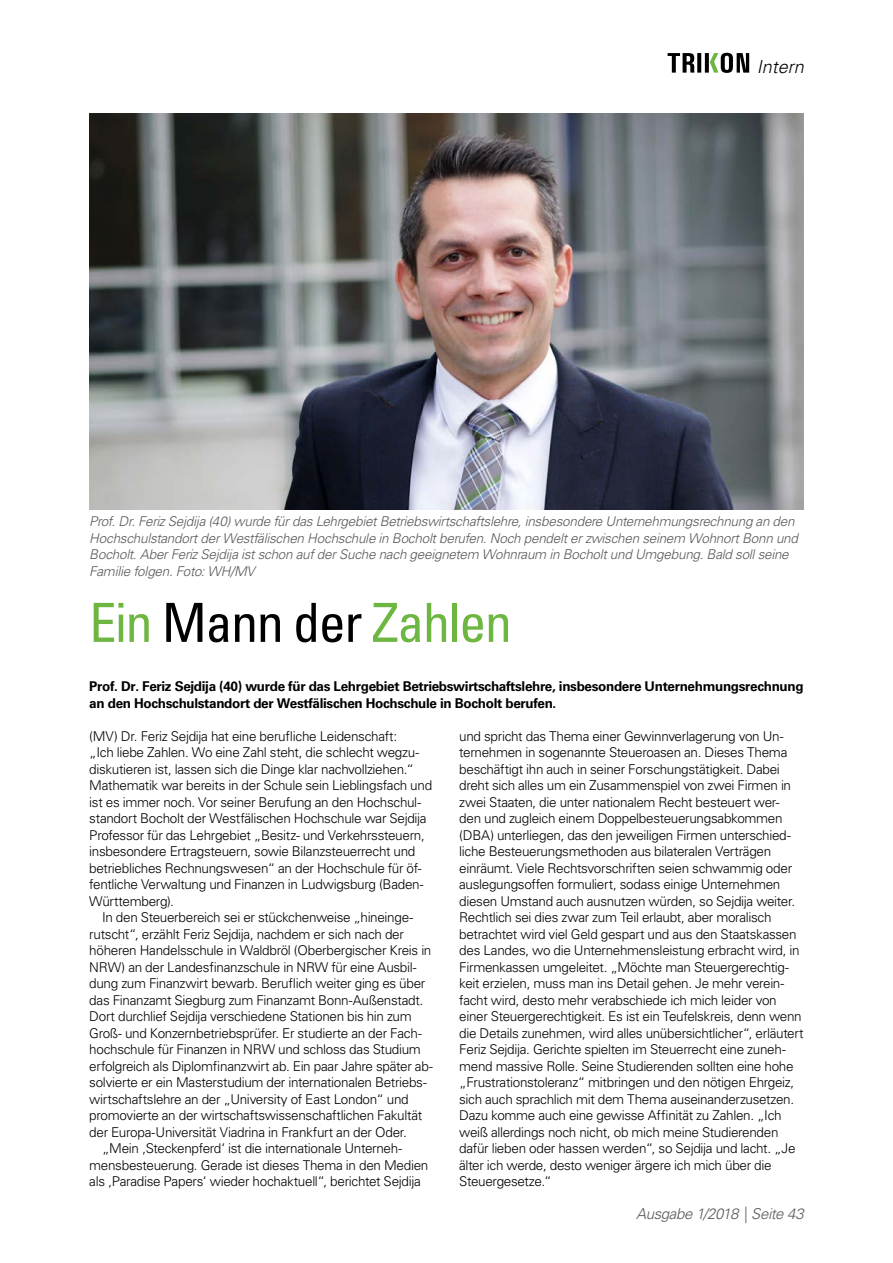
<style>
.page{position:relative;width:893px;height:1263px;background:#fff}
.page>*{position:absolute;margin:0;border:0;box-sizing:border-box;transform-origin:0 0}
.t1{font:condensed 54px "Univers LT Std";letter-spacing:-.025em;color:#6cb641}
.t2{font:italic 300 18px "Univers LT Std";color:#000}
.t3{font:italic 300 15px "Univers LT Std";letter-spacing:-.025em;color:#58595b}
.t4{font:300 13.5px/16.5px "Univers LT Std";letter-spacing:-.025em;color:#000}
.t5{font:italic 300 13.5px/16.5px "Univers LT Std";letter-spacing:-.02em;color:#58595b}
.t6{font:700 13.5px/16.5px "Univers LT Std";letter-spacing:-.025em;color:#000}
.s1{color:#000}
</style>
<div class="page">
<svg style="left:668px;top:53px;width:81px;height:20px"></svg>
<img style="left:89px;top:114px;width:715px;height:396px">
<h2 class="t2" style="left:757px;top:56px;width:49px">Intern</h2>
<p class="t5" style="left:89px;top:513px;width:710px">Prof. Dr. Feriz Sejdija (40) wurde für das Lehrgebiet Betriebswirtschaftslehre, insbesondere Unternehmungsrechnung an den Hochschulstandort der Westfälischen Hochschule in Bocholt berufen. Noch pendelt er zwischen seinem Wohnort Bonn und Bocholt. Aber Feriz Sejdija ist schon auf der Suche nach geeignetem Wohnraum in Bocholt und Umgebung. Bald soll seine Familie folgen. Foto: WH/MV</p>
<h1 class="t1" style="left:89px;top:588px;width:424px">Ein <span class="s1">Mann der</span> Zahlen</h1>
<p class="t6" style="left:89px;top:678px;width:716px">Prof. Dr. Feriz Sejdija (40) wurde für das Lehrgebiet Betriebswirtschaftslehre, insbesondere Unternehmungsrechnung an den Hochschulstandort der Westfälischen Hochschule in Bocholt berufen.</p>
<p class="t4" style="left:89px;top:728px;width:344px">(MV) Dr. Feriz Sejdija hat eine berufliche Leidenschaft:<br>„Ich liebe Zahlen. Wo eine Zahl steht, die schlecht wegzu&shy;diskutieren ist, lassen sich die Dinge klar nachvollziehen.“ Mathematik war bereits in der Schule sein Lieblingsfach und ist es immer noch. Vor seiner Berufung an den Hochschul&shy;standort Bocholt der Westfälischen Hochschule war Sejdija Professor für das Lehrgebiet „Besitz- und Verkehrssteuern, insbesondere Ertragsteuern, sowie Bilanzsteuerrecht und betriebliches Rechnungswesen“ an der Hochschule für öf&shy;fentliche Verwaltung und Finanzen in Ludwigsburg (Baden-Württemberg).</p>
<p class="t4" style="left:102px;top:909px;width:313px">In den Steuerbereich sei er stückchenweise „hineinge-</p>
<p class="t4" style="left:89px;top:926px;width:316px">rutscht“, erzählt Feriz Sejdija, nachdem er sich nach der</p>
<p class="t4" style="left:89px;top:942px;width:344px">höheren Handelsschule in Waldbröl (Oberbergischer Kreis in</p>
<p class="t4" style="left:89px;top:959px;width:329px">NRW) an der Landesfinanzschule in NRW für eine Ausbil-</p>
<p class="t4" style="left:89px;top:975px;width:338px">dung zum Finanzwirt bewarb. Beruflich weiter ging es über</p>
<p class="t4" style="left:89px;top:992px;width:336px">das Finanzamt Siegburg zum Finanzamt Bonn-Außenstadt.</p>
<p class="t4" style="left:89px;top:1008px;width:324px">Dort durchlief Sejdija verschiedene Stationen bis hin zum</p>
<p class="t4" style="left:89px;top:1025px;width:334px">Groß- und Konzernbetriebsprüfer. Er studierte an der Fach-</p>
<p class="t4" style="left:89px;top:1041px;width:333px">hochschule für Finanzen in NRW und schloss das Studium</p>
<p class="t4" style="left:89px;top:1058px;width:345px">erfolgreich als Diplomfinanzwirt ab. Ein paar Jahre später ab-</p>
<p class="t4" style="left:89px;top:1074px;width:339px">solvierte er ein Masterstudium der internationalen Betriebs-</p>
<p class="t4" style="left:89px;top:1091px;width:321px">wirtschaftslehre an der „University of East London“ und</p>
<p class="t4" style="left:89px;top:1107px;width:334px">promovierte an der wirtschaftswissenschaftlichen Fakultät</p>
<p class="t4" style="left:89px;top:1124px;width:319px">der Europa-Universität Viadrina in Frankfurt an der Oder.</p>
<p class="t4" style="left:102px;top:1140px;width:302px">„Mein ‚Steckenpferd‘ ist die internationale Unterneh-</p>
<p class="t4" style="left:89px;top:1157px;width:341px">mensbesteuerung. Gerade ist dieses Thema in den Medien</p>
<p class="t4" style="left:89px;top:1173px;width:333px">als ‚Paradise Papers‘ wieder hochaktuell“, berichtet Sejdija</p>
<p class="t4" style="left:459px;top:728px;width:346px">und spricht das Thema einer Gewinnverlagerung von Un&shy;ternehmen in sogenannte Steueroasen an. Dieses Thema beschäftigt ihn auch in seiner Forschungstätigkeit. Dabei dreht sich alles um ein Zusammenspiel von zwei Firmen in zwei Staaten, die unter nationalem Recht besteuert wer&shy;den und zugleich einem Doppelbesteuerungsabkommen (DBA) unterliegen, das den jeweiligen Firmen unterschied&shy;liche Besteuerungsmethoden aus bilateralen Verträgen einräumt. Viele Rechtsvorschriften seien schwammig oder auslegungsoffen formuliert, sodass einige Unternehmen diesen Umstand auch ausnutzen würden, so Sejdija weiter.<br>Rechtlich sei dies zwar zum Teil erlaubt, aber moralisch betrachtet wird viel Geld gespart und aus den Staatskassen des Landes, wo die Unternehmensleistung erbracht wird, in Firmenkassen umgeleitet. „Möchte man Steuergerechtig&shy;keit erzielen, muss man ins Detail gehen. Je mehr verein&shy;facht wird, desto mehr verabschiede ich mich leider von einer Steuergerechtigkeit. Es ist ein Teufelskreis, denn wenn die Details zunehmen, wird alles unübersichtlicher“, erläutert Feriz Sejdija. Gerichte spielten im Steuerrecht eine zuneh&shy;mend massive Rolle. Seine Studierenden sollten eine hohe „Frustrationstoleranz“ mitbringen und den nötigen Ehrgeiz, sich auch sprachlich mit dem Thema auseinanderzusetzen.<br>Dazu komme auch eine gewisse Affinität zu Zahlen. „Ich weiß allerdings noch nicht, ob mich meine Studierenden dafür lieben oder hassen werden“, so Sejdija und lacht. „Je älter ich werde, desto weniger ärgere ich mich über die Steuergesetze.“</p>
<p class="t3" style="left:636px;top:1205px;width:169px">Ausgabe 1/2018 | Seite 43</p>
</div>
